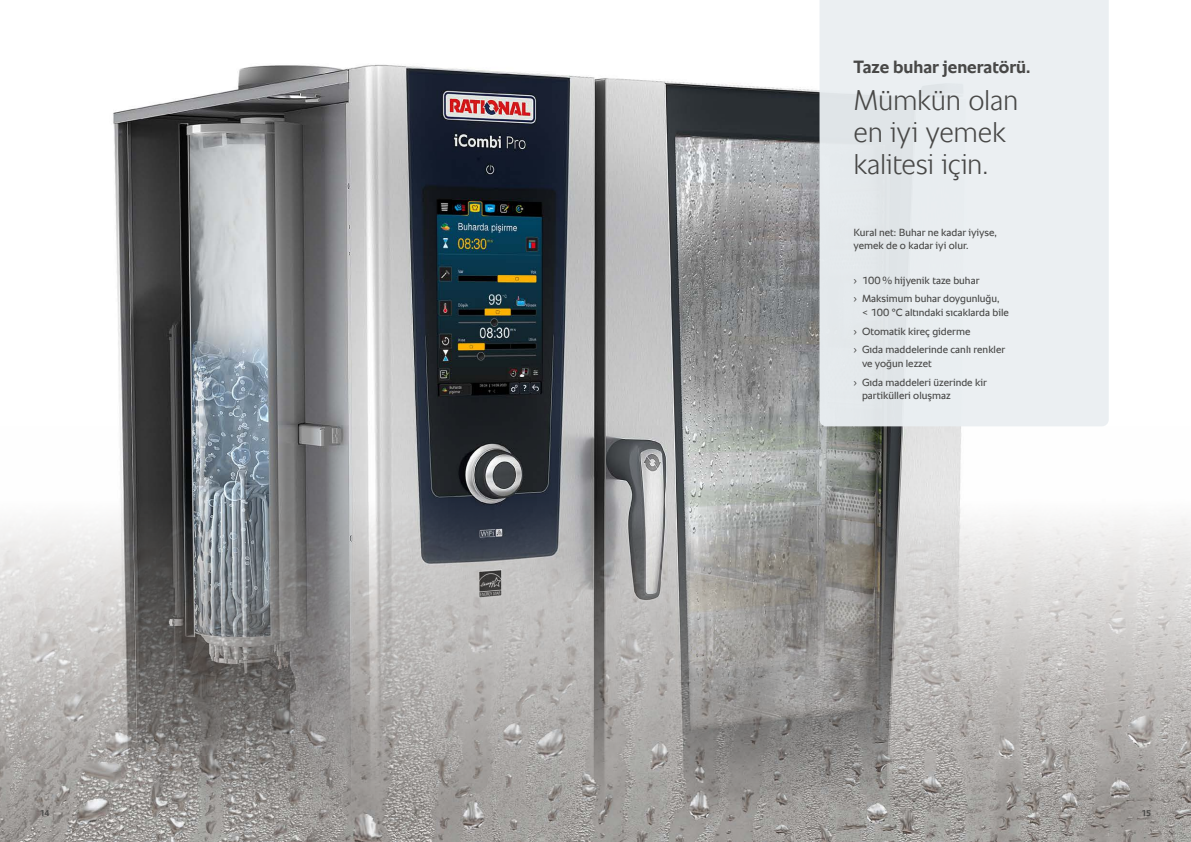
<style>
.page{position:relative;width:1191px;height:842px;background:#fff}
.page>*{position:absolute;margin:0;border:0;box-sizing:border-box;transform-origin:0 0}
.t1{font:300 29px/32px "RATIONAL Sans TT";letter-spacing:-.01em;color:#484847}
.t2{font:700 18px "RATIONAL Sans TT";letter-spacing:-.005em;color:#484847}
.t3{font:10.5px/18.7px "RATIONAL Sans TT";color:#484847}
.t4{font:700 8.5px "RATIONAL Sans TT";color:#484847}
</style>
<div class="page">
<img style="left:113px;top:0;width:996px;height:426px">
<img style="left:0;top:426px;width:1191px;height:416px">
<svg style="left:819px;top:0;width:289px;height:426px;background:#e8ecef"></svg>
<h2 class="t2" style="left:853px;top:53px;width:178px">Taze buhar jeneratörü.</h2>
<h1 class="t1" style="left:853px;top:84px;width:166px">Mümkün olan en iyi yemek kalitesi için.</h1>
<p class="t3" style="left:853px;top:226px;width:145px;line-height:13.6px">Kural net: Buhar ne kadar iyiyse, yemek de o kadar iyi olur.</p>
<p class="t3" style="left:853px;top:271px;width:147px">› 100 % hijyenik taze buhar<br>› Maksimum buhar doygunluğu,</p>
<p class="t3" style="left:853px;top:303px;width:157px;text-indent:9px">&lt; 100 °C altındaki sıcaklarda bile › Otomatik kireç giderme<br>› Gıda maddelerinde canlı renkler</p>
<p class="t3" style="left:853px;top:354px;width:135px;text-indent:9px">ve yoğun lezzet<br>› Gıda maddeleri üzerinde kir</p>
<p class="t3" style="left:862px;top:386px;width:90px">partikülleri oluşmaz</p>
<p class="t4" style="left:40px;top:807px;width:11px">14</p>
<p class="t4" style="left:1141px;top:807px;width:11px">15</p>
</div>
